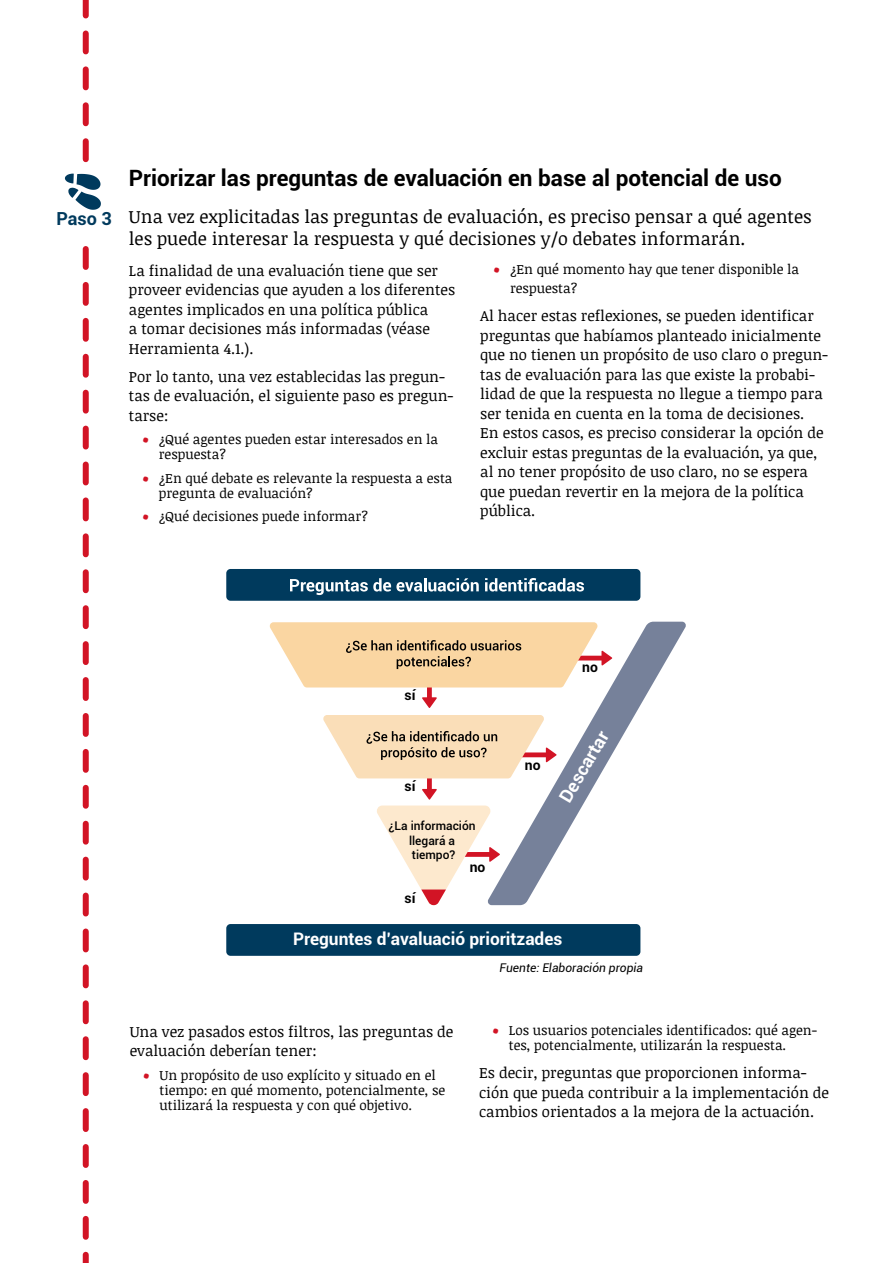
<style>
.page{position:relative;width:893px;height:1263px;background:#fff}
.page>*{position:absolute;margin:0;border:0;box-sizing:border-box;transform-origin:0 0}
.t1{font:700 22.5px "Roboto";color:#000}
.t2{font:700 18.15px "Roboto";color:#fff}
.t3{font:18px/22.5px "Noticia Text";color:#000}
.t4{font:700 18px "Roboto";color:#003a5d}
.t5{font:700 17.25px "Roboto";color:#fff}
.t6{font:15px/19.5px "Noticia Text";color:#000}
.t7{font:700 13.95px "Roboto";color:#000}
.t8{font:13.5px/15px "Noticia Text";color:#000}
.t9{font:500 12px/14.4px "Roboto";color:#000;text-align:center}
.t10{font:italic 12px "Roboto";color:#000}
.s1{font-size:21.6px;color:#d21425}
</style>
<div class="page">
<svg style="left:65px;top:0;width:36px;height:1263px"></svg>
<svg style="left:422px;top:697px;width:15px;height:11px"></svg>
<div style="left:427px;top:673px;width:5px;height:30px;background:#d21425"></div>
<div style="left:427px;top:764px;width:5px;height:30px;background:#d21425"></div>
<svg style="left:269px;top:622px;width:218px;height:65px"></svg>
<svg style="left:323px;top:715px;width:164px;height:63px"></svg>
<div style="left:226px;top:924px;width:414px;height:32px;background:#003a5d;border-radius:4px"></div>
<div style="left:226px;top:569px;width:414px;height:32px;background:#003a5d;border-radius:4px"></div>
<svg style="left:290px;top:578px;width:189px;height:17px"></svg>
<svg style="left:485px;top:578px;width:99px;height:13px"></svg>
<svg style="left:377px;top:789px;width:110px;height:116px"></svg>
<svg style="left:487px;top:622px;width:199px;height:283px"></svg>
<p class="t4" style="left:57px;top:206px;width:57px">Paso 3</p>
<h1 class="t1" style="left:129px;top:162px;width:654px">Priorizar las preguntas de evaluación en base al potencial de uso</h1>
<p class="t3" style="left:129px;top:205px;width:684px">Una vez explicitadas las preguntas de evaluación, es preciso pensar a qué agentes les puede interesar la respuesta y qué decisiones y/o debates informarán.</p>
<p class="t6" style="left:129px;top:260px;width:328px">La finalidad de una evaluación tiene que ser proveer evidencias que ayuden a los diferentes agentes implicados en una política pública<br>a tomar decisiones más informadas (véase Herramienta 4.1.).</p>
<p class="t6" style="left:129px;top:366px;width:326px">Por lo tanto, una vez establecidas las pregun&shy;tas de evaluación, el siguiente paso es pregun&shy;tarse:</p>
<p class="t8" style="left:159px;top:431px;width:281px;text-indent:-17px"><span class="s1">•</span> ¿Qué agentes pueden estar interesados en la respuesta?</p>
<p class="t8" style="left:159px;top:470px;width:295px;text-indent:-17px"><span class="s1">•</span> ¿En qué debate es relevante la respuesta a esta pregunta de evaluación?</p>
<p class="t8" style="left:142px;top:508px;width:228px"><span class="s1">•</span> ¿Qué decisiones puede informar?</p>
<p class="t8" style="left:510px;top:259px;width:291px;line-height:19.5px;text-indent:-17px"><span class="s1">•</span> ¿En qué momento hay que tener disponible la respuesta?</p>
<p class="t6" style="left:480px;top:306px;width:349px">Al hacer estas reflexiones, se pueden identificar preguntas que habíamos planteado inicialmente que no tienen un propósito de uso claro o pregun&shy;tas de evaluación para las que existe la probabi&shy;lidad de que la respuesta no llegue a tiempo para ser tenida en cuenta en la toma de decisiones.<br>En estos casos, es preciso considerar la opción de excluir estas preguntas de la evaluación, ya que, al no tener propósito de uso claro, no se espera que puedan revertir en la mejora de la política pública.</p>
<p class="t7" style="left:404px;top:685px;width:12px">sí</p>
<p class="t7" style="left:404px;top:776px;width:12px">sí</p>
<p class="t9" style="left:389px;top:818px;width:88px">¿La información llegará a tiempo?</p>
<p class="t7" style="left:404px;top:888px;width:12px">sí</p>
<p class="t7" style="left:470px;top:857px;width:17px">no</p>
<p class="t7" style="left:582px;top:657px;width:17px">no</p>
<p class="t7" style="left:525px;top:756px;width:17px">no</p>
<p class="t2" style="left:553px;top:794px;width:80px;rotate:-59deg">Descartar</p>
<p class="t5" style="left:293px;top:926px;width:271px">Preguntes d’avaluació prioritzades</p>
<p class="t6" style="left:130px;top:1021px;width:325px">Una vez pasados estos filtros, las preguntas de evaluación deberían tener:</p>
<p class="t8" style="left:159px;top:1067px;width:287px;text-indent:-17px"><span class="s1">•</span> Un propósito de uso explícito y situado en el tiempo: en qué momento, potencialmente, se utilizará la respuesta y con qué objetivo.</p>
<p class="t10" style="left:500px;top:959px;width:145px">Fuente: Elaboración propia</p>
<p class="t8" style="left:509px;top:1023px;width:310px;text-indent:-17px"><span class="s1">•</span> Los usuarios potenciales identificados: qué agen&shy;tes, potencialmente, utilizarán la respuesta.</p>
<p class="t6" style="left:479px;top:1063px;width:352px">Es decir, preguntas que proporcionen informa&shy;ción que pueda contribuir a la implementación de cambios orientados a la mejora de la actuación.</p>
</div>
